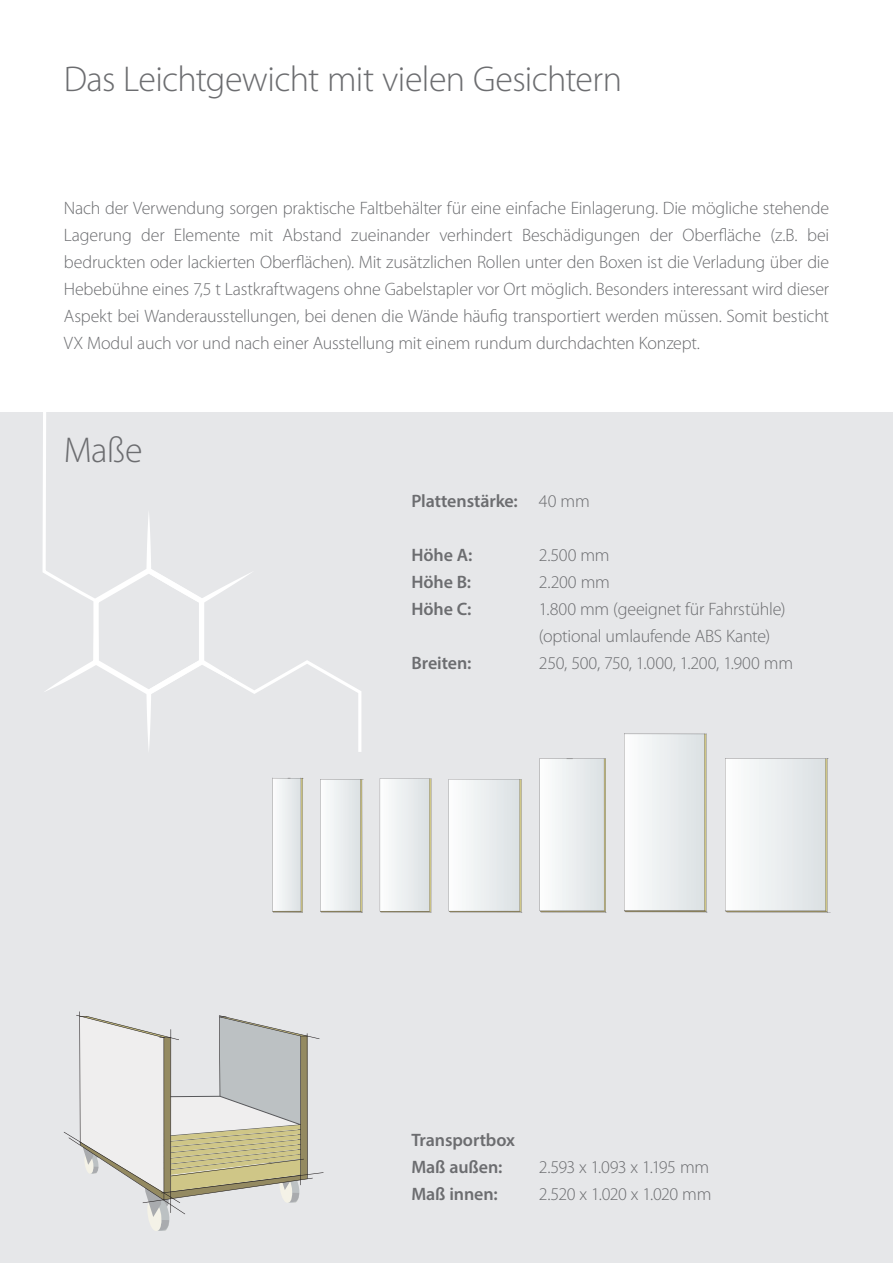
<style>
.page{position:relative;width:893px;height:1263px;background:#fff}
.page>*{position:absolute;margin:0;border:0;box-sizing:border-box;transform-origin:0 0}
.t1{font:300 36px "Myriad Pro";letter-spacing:-.015em;color:#6c6d70}
.t2{font:300 18px/27px "Myriad Pro";letter-spacing:-.015em;color:#6c6d70;text-align:justify}
.t3{font:600 18px "Myriad Pro";letter-spacing:-.005em;color:#6c6d70}
.t4{font:300 18px "Myriad Pro";letter-spacing:-.045em;color:#6c6d70}
.s1{font-weight:300}
</style>
<div class="page">
<div style="left:0;top:412px;width:893px;height:851px;background:#e6e7e9"></div>
<svg style="left:43px;top:412px;width:318px;height:340px"></svg>
<svg style="left:64px;top:1011px;width:260px;height:220px"></svg>
<svg style="left:272px;top:778px;width:31px;height:135px"></svg>
<svg style="left:320px;top:779px;width:43px;height:134px"></svg>
<svg style="left:380px;top:778px;width:52px;height:135px"></svg>
<svg style="left:449px;top:779px;width:73px;height:134px"></svg>
<svg style="left:540px;top:758px;width:67px;height:155px"></svg>
<svg style="left:624px;top:733px;width:84px;height:180px"></svg>
<svg style="left:725px;top:758px;width:104px;height:155px"></svg>
<p class="t1" style="left:64px;top:59px;width:560px">Das Leichtgewicht mit vielen Gesichtern</p>
<p class="t2" style="left:64px;top:194px;width:767px">Nach der Verwendung sorgen praktische Faltbehälter für eine einfache Einlagerung. Die mögliche stehende Lagerung der Elemente mit Abstand zueinander verhindert Beschädigungen der Oberfläche (z.B. bei bedruckten oder lackierten Oberflächen). Mit zusätzlichen Rollen unter den Boxen ist die Verladung über die Hebebühne eines 7,5 t Lastkraftwagens ohne Gabelstapler vor Ort möglich. Besonders interessant wird dieser Aspekt bei Wanderausstellungen, bei denen die Wände häufig transportiert werden müssen. Somit besticht VX Modul auch vor und nach einer Ausstellung mit einem rundum durchdachten Konzept.</p>
<p class="t1" style="left:64px;top:430px;width:80px">Maße</p>
<p class="t3" style="left:411px;top:489px;width:180px">Plattenstärke: <span class="s1">40 mm</span></p>
<p class="t3" style="left:411px;top:543px;width:62px">Höhe A:</p>
<p class="t2" style="left:539px;top:542px;width:72px">2.500 mm</p>
<p class="t3" style="left:411px;top:570px;width:61px">Höhe B:</p>
<p class="t2" style="left:539px;top:569px;width:72px">2.200 mm</p>
<p class="t3" style="left:411px;top:597px;width:62px">Höhe C:</p>
<p class="t2" style="left:539px;top:596px;width:248px">1.800 mm (geeignet für Fahrstühle)</p>
<p class="t2" style="left:539px;top:623px;width:233px">(optional umlaufende ABS Kante)</p>
<p class="t3" style="left:411px;top:651px;width:61px">Breiten:</p>
<p class="t2" style="left:539px;top:650px;width:256px">250, 500, 750, 1.000, 1.200, 1.900 mm</p>
<p class="t3" style="left:411px;top:1128px;width:105px">Transportbox</p>
<p class="t3" style="left:411px;top:1155px;width:92px">Maß außen:</p>
<p class="t4" style="left:539px;top:1156px;width:172px">2.593 x 1.093 x 1.195 mm</p>
<p class="t3" style="left:411px;top:1182px;width:88px">Maß innen:</p>
<p class="t2" style="left:539px;top:1180px;width:174px">2.520 x 1.020 x 1.020 mm</p>
</div>
